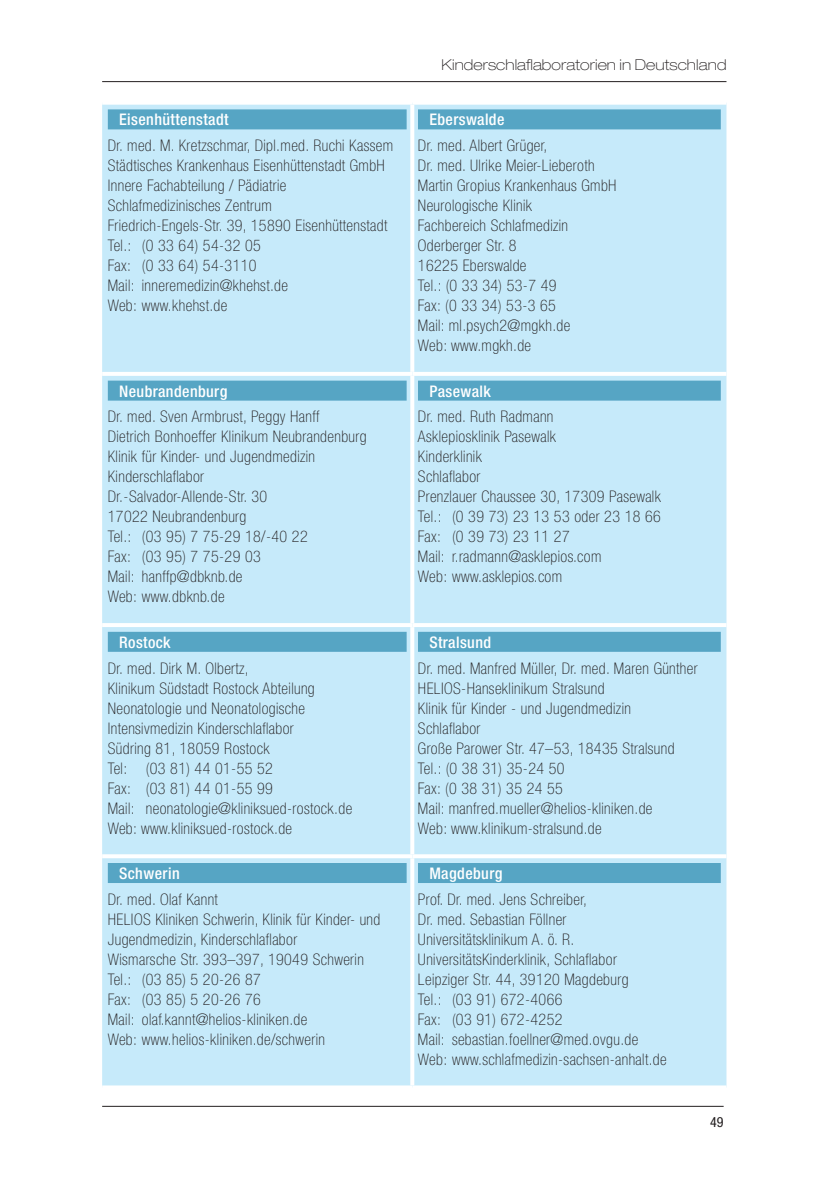
<style>
.page{position:relative;width:840px;height:1191px;background:#fff}
.page>*{position:absolute;margin:0;border:0;box-sizing:border-box;transform-origin:0 0}
.t1{font:100 condensed 16px/20px "Helvetica Neue LT Std";letter-spacing:.025em;color:#231f20}
.t2{font:500 condensed 16px "Helvetica Neue LT Std";letter-spacing:.025em;color:#fff}
.t3{font:100 expanded 15px "Helvetica Neue LT Pro";letter-spacing:.005em;color:#231f20}
.t4{font:condensed 14px "Helvetica Neue LT Std";color:#231f20}
</style>
<div class="page">
<hr style="left:102px;top:1106px;width:621px;height:1px;background:#231f20">
<hr style="left:102px;top:81px;width:624px;height:1px;background:#231f20">
<div style="left:102px;top:105px;width:624px;height:980px;background:#c6eafa"></div>
<svg style="left:410px;top:105px;width:4px;height:267px"></svg>
<svg style="left:410px;top:376px;width:4px;height:247px"></svg>
<svg style="left:410px;top:627px;width:4px;height:227px"></svg>
<svg style="left:410px;top:858px;width:4px;height:227px"></svg>
<svg style="left:102px;top:104px;width:310px;height:1px"></svg>
<svg style="left:412px;top:103px;width:314px;height:2px"></svg>
<hr style="left:102px;top:372px;width:310px;height:4px;background:#fff">
<hr style="left:412px;top:372px;width:314px;height:4px;background:#fff">
<hr style="left:102px;top:623px;width:310px;height:4px;background:#fff">
<hr style="left:412px;top:623px;width:314px;height:4px;background:#fff">
<svg style="left:102px;top:854px;width:310px;height:4px"></svg>
<svg style="left:412px;top:854px;width:314px;height:4px"></svg>
<svg style="left:102px;top:1085px;width:310px;height:1px"></svg>
<svg style="left:412px;top:1085px;width:314px;height:2px"></svg>
<div style="left:108px;top:109px;width:298px;height:20px;background:#56a5c4"></div>
<div style="left:418px;top:109px;width:302px;height:20px;background:#56a5c4"></div>
<div style="left:108px;top:380px;width:298px;height:20px;background:#56a5c4"></div>
<div style="left:418px;top:380px;width:302px;height:20px;background:#56a5c4"></div>
<div style="left:108px;top:632px;width:298px;height:20px;background:#56a5c4"></div>
<div style="left:418px;top:632px;width:302px;height:20px;background:#56a5c4"></div>
<div style="left:108px;top:863px;width:298px;height:20px;background:#56a5c4"></div>
<div style="left:418px;top:863px;width:302px;height:20px;background:#56a5c4"></div>
<p class="t2" style="left:119px;top:110px;width:111px">Eisenhüttenstadt</p>
<p class="t1" style="left:108px;top:135px;width:286px">Dr. med. M. Kretzschmar, Dipl.med. Ruchi Kassem Städtisches Krankenhaus Eisenhüttenstadt GmbH Innere Fachabteilung / Pädiatrie Schlafmedizinisches Zentrum<br>Friedrich-Engels-Str. 39, 15890 Eisenhüttenstadt Tel.: (0 33 64) 54-32 05<br>Fax: (0 33 64) 54-3110<br>Mail: inneremedizin@khehst.de<br>Web: www.khehst.de</p>
<p class="t2" style="left:119px;top:381px;width:110px">Neubrandenburg</p>
<p class="t1" style="left:108px;top:406px;width:260px">Dr. med. Sven Armbrust, Peggy Hanff<br>Dietrich Bonhoeffer Klinikum Neubrandenburg<br>Klinik für Kinder- und Jugendmedizin<br>Kinderschlaflabor<br>Dr.-Salvador-Allende-Str. 30<br>17022 Neubrandenburg<br>Tel.: (03 95) 7 75-29 18/-40 22<br>Fax: (03 95) 7 75-29 03<br>Mail: hanffp@dbknb.de<br>Web: www.dbknb.de</p>
<p class="t2" style="left:119px;top:632px;width:53px">Rostock</p>
<p class="t1" style="left:108px;top:658px;width:246px">Dr. med. Dirk M. Olbertz,<br>Klinikum Südstadt Rostock Abteilung<br>Neonatologie und Neonatologische<br>Intensivmedizin Kinderschlaflabor<br>Südring 81, 18059 Rostock<br>Tel: (03 81) 44 01-55 52<br>Fax: (03 81) 44 01-55 99<br>Mail: neonatologie@kliniksued-rostock.de<br>Web: www.kliniksued-rostock.de</p>
<p class="t2" style="left:119px;top:864px;width:62px">Schwerin</p>
<p class="t1" style="left:108px;top:889px;width:274px">Dr. med. Olaf Kannt<br>HELIOS Kliniken Schwerin, Klinik für Kinder- und Jugendmedizin, Kinderschlaflabor<br>Wismarsche Str. 393–397, 19049 Schwerin Tel.: (03 85) 5 20-26 87<br>Fax: (03 85) 5 20-26 76<br>Mail: olaf.kannt@helios-kliniken.de<br>Web: www.helios-kliniken.de/schwerin</p>
<p class="t3" style="left:441px;top:55px;width:286px">Kinderschlaflaboratorien in Deutschland</p>
<p class="t2" style="left:429px;top:110px;width:77px">Eberswalde</p>
<p class="t1" style="left:418px;top:135px;width:200px">Dr. med. Albert Grüger,<br>Dr. med. Ulrike Meier-Lieberoth<br>Martin Gropius Krankenhaus GmbH<br>Neurologische Klinik<br>Fachbereich Schlafmedizin<br>Oderberger Str. 8<br>16225 Eberswalde<br>Tel.: (0 33 34) 53-7 49<br>Fax: (0 33 34) 53-3 65<br>Mail: ml.psych2@mgkh.de<br>Web: www.mgkh.de</p>
<p class="t2" style="left:429px;top:381px;width:63px">Pasewalk</p>
<p class="t1" style="left:418px;top:406px;width:244px">Dr. med. Ruth Radmann<br>Asklepiosklinik Pasewalk<br>Kinderklinik<br>Schlaflabor<br>Prenzlauer Chaussee 30, 17309 Pasewalk<br>Tel.: (0 39 73) 23 13 53 oder 23 18 66<br>Fax: (0 39 73) 23 11 27<br>Mail: r.radmann@asklepios.com<br>Web: www.asklepios.com</p>
<p class="t2" style="left:429px;top:632px;width:63px">Stralsund</p>
<p class="t1" style="left:418px;top:658px;width:281px">Dr. med. Manfred Müller, Dr. med. Maren Günther HELIOS-Hanseklinikum Stralsund<br>Klinik für Kinder - und Jugendmedizin<br>Schlaflabor<br>Große Parower Str. 47–53, 18435 Stralsund Tel.: (0 38 31) 35-24 50<br>Fax: (0 38 31) 35 24 55<br>Mail: manfred.mueller@helios-kliniken.de<br>Web: www.klinikum-stralsund.de</p>
<p class="t2" style="left:429px;top:864px;width:74px">Magdeburg</p>
<p class="t1" style="left:418px;top:889px;width:250px">Prof. Dr. med. Jens Schreiber,<br>Dr. med. Sebastian Föllner Universitätsklinikum A. ö. R.<br>UniversitätsKinderklinik, Schlaflabor Leipziger Str. 44, 39120 Magdeburg<br>Tel.: (03 91) 672-4066<br>Fax: (03 91) 672-4252<br>Mail: sebastian.foellner@med.ovgu.de Web: www.schlafmedizin-sachsen-anhalt.de</p>
<p class="t4" style="left:709px;top:1113px;width:15px">49</p>
</div>
